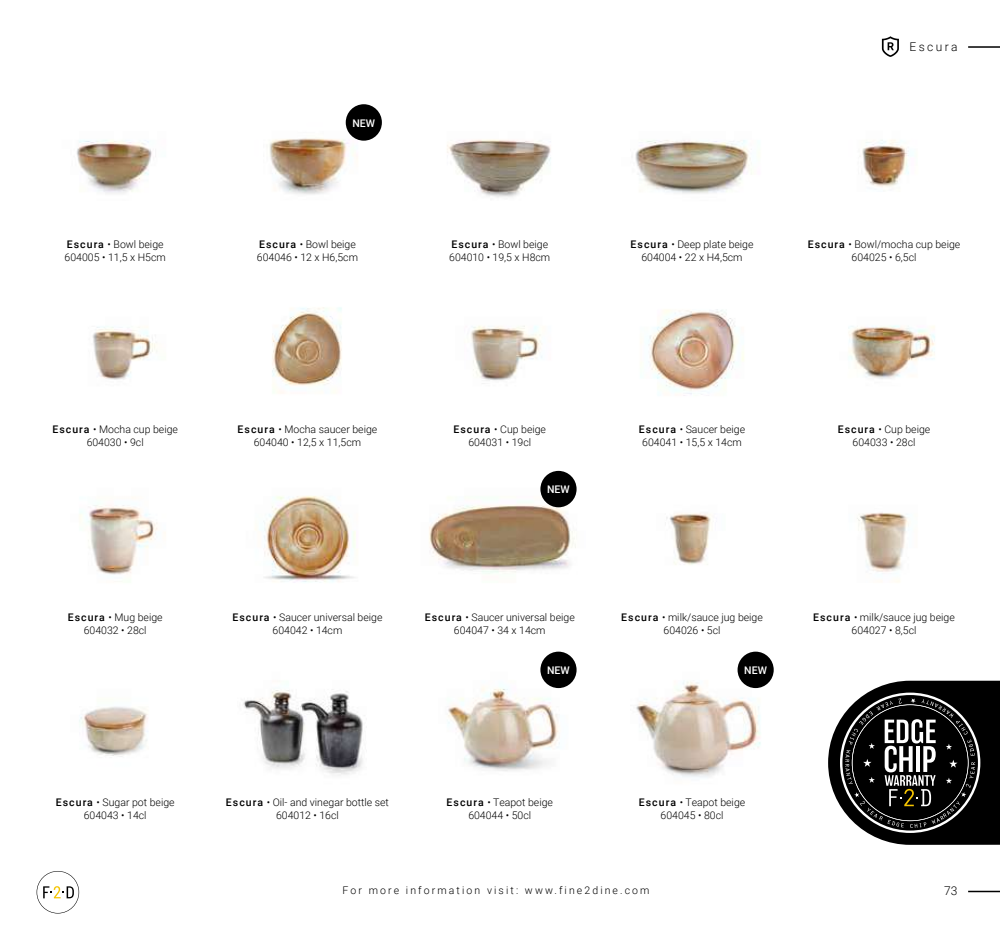
<style>
.page{position:relative;width:1000px;height:936px;background:#fff}
.page>*{position:absolute;margin:0;border:0;box-sizing:border-box;transform-origin:0 0}
.t1{font:300 12px "Roboto";letter-spacing:.2em;color:#000}
.t2{font:300 10.5px/12.6px "Roboto";color:#000;text-align:center}
.t3{font:300 10.5px "Roboto";letter-spacing:.2em;color:#000}
.t4{font:500 10.5px "Roboto";color:#fff}
.s1{font-weight:500}
</style>
<div class="page">
<hr style="left:967px;top:890px;width:32px;height:2px;background:#000">
<hr style="left:967px;top:46px;width:32px;height:2px;background:#000">
<svg style="left:37px;top:871px;width:42px;height:42px"></svg>
<svg style="left:881px;top:36px;width:17px;height:21px"></svg>
<img style="left:79px;top:706px;width:69px;height:51px">
<img style="left:243px;top:689px;width:120px;height:87px">
<img style="left:448px;top:664px;width:129px;height:107px">
<img style="left:636px;top:664px;width:138px;height:114px">
<img style="left:79px;top:497px;width:86px;height:78px">
<img style="left:263px;top:495px;width:93px;height:88px">
<img style="left:429px;top:479px;width:148px;height:94px">
<img style="left:666px;top:513px;width:45px;height:52px">
<img style="left:857px;top:512px;width:52px;height:70px">
<img style="left:92px;top:326px;width:65px;height:54px">
<img style="left:272px;top:307px;width:70px;height:87px">
<img style="left:471px;top:325px;width:71px;height:59px">
<img style="left:641px;top:309px;width:103px;height:87px">
<img style="left:848px;top:325px;width:87px;height:54px">
<img style="left:76px;top:140px;width:80px;height:54px">
<img style="left:269px;top:107px;width:113px;height:88px">
<img style="left:447px;top:139px;width:104px;height:59px">
<img style="left:635px;top:140px;width:117px;height:54px">
<img style="left:859px;top:140px;width:50px;height:47px">
<svg style="left:828px;top:680px;width:171px;height:164px"></svg>
<div style="left:737px;top:651px;width:36px;height:37px;background:#000;border-radius:50%"></div>
<div style="left:540px;top:651px;width:36px;height:37px;background:#000;border-radius:50%"></div>
<div style="left:540px;top:471px;width:36px;height:36px;background:#000;border-radius:50%"></div>
<div style="left:345px;top:104px;width:37px;height:37px;background:#000;border-radius:50%"></div>
<p class="t4" style="left:352px;top:115px;width:24px">NEW</p>
<p class="t1" style="left:909px;top:38px;width:49px">Escura</p>
<p class="t2" style="left:65px;top:237px;width:103px;text-align:left"><span class="s1">Escura</span> • Bowl beige<br>604005 • 11,5 x H5cm</p>
<p class="t2" style="left:257px;top:237px;width:103px;text-align:left"><span class="s1">Escura</span> • Bowl beige<br>604046 • 12 x H6,5cm</p>
<p class="t2" style="left:449px;top:237px;width:103px;text-align:left"><span class="s1">Escura</span> • Bowl beige<br>604010 • 19,5 x H8cm</p>
<p class="t2" style="left:630px;top:237px;width:124px"><span class="s1">Escura</span> • Deep plate beige<br>604004 • 22 x H4,5cm</p>
<p class="t2" style="left:807px;top:237px;width:154px"><span class="s1">Escura</span> • Bowl/mocha cup beige<br>604025 • 6,5cl</p>
<p class="t2" style="left:52px;top:423px;width:127px"><span class="s1">Escura</span> • Mocha cup beige<br>604030 • 9cl</p>
<p class="t2" style="left:237px;top:423px;width:141px"><span class="s1">Escura</span> • Mocha saucer beige<br>604040 • 12,5 x 11,5cm</p>
<p class="t2" style="left:453px;top:423px;width:94px"><span class="s1">Escura</span> • Cup beige<br>604031 • 19cl</p>
<p class="t2" style="left:638px;top:423px;width:108px"><span class="s1">Escura</span> • Saucer beige<br>604041 • 15,5 x 14cm</p>
<p class="t2" style="left:837px;top:423px;width:94px"><span class="s1">Escura</span> • Cup beige<br>604033 • 28cl</p>
<p class="t4" style="left:547px;top:482px;width:24px">NEW</p>
<p class="t2" style="left:68px;top:610px;width:96px"><span class="s1">Escura</span> • Mug beige<br>604032 • 28cl</p>
<p class="t2" style="left:232px;top:610px;width:151px"><span class="s1">Escura</span> • Saucer universal beige<br>604042 • 14cm</p>
<p class="t2" style="left:424px;top:610px;width:151px"><span class="s1">Escura</span> • Saucer universal beige<br>604047 • 34 x 14cm</p>
<p class="t2" style="left:621px;top:610px;width:143px"><span class="s1">Escura</span> • milk/sauce jug beige<br>604026 • 5cl</p>
<p class="t2" style="left:813px;top:610px;width:143px"><span class="s1">Escura</span> • milk/sauce jug beige<br>604027 • 8,5cl</p>
<p class="t4" style="left:547px;top:663px;width:24px">NEW</p>
<p class="t4" style="left:744px;top:663px;width:24px">NEW</p>
<p class="t2" style="left:56px;top:795px;width:120px"><span class="s1">Escura</span> • Sugar pot beige<br>604043 • 14cl</p>
<p class="t2" style="left:226px;top:795px;width:164px"><span class="s1">Escura</span> • Oil- and vinegar bottle set<br>604012 • 16cl</p>
<p class="t2" style="left:446px;top:795px;width:108px"><span class="s1">Escura</span> • Teapot beige<br>604044 • 50cl</p>
<p class="t2" style="left:638px;top:795px;width:108px"><span class="s1">Escura</span> • Teapot beige<br>604045 • 80cl</p>
<p class="t3" style="left:342px;top:883px;width:308px">For more information visit: www.fine2dine.com</p>
<p class="t1" style="left:943px;top:882px;width:15px">73</p>
</div>
